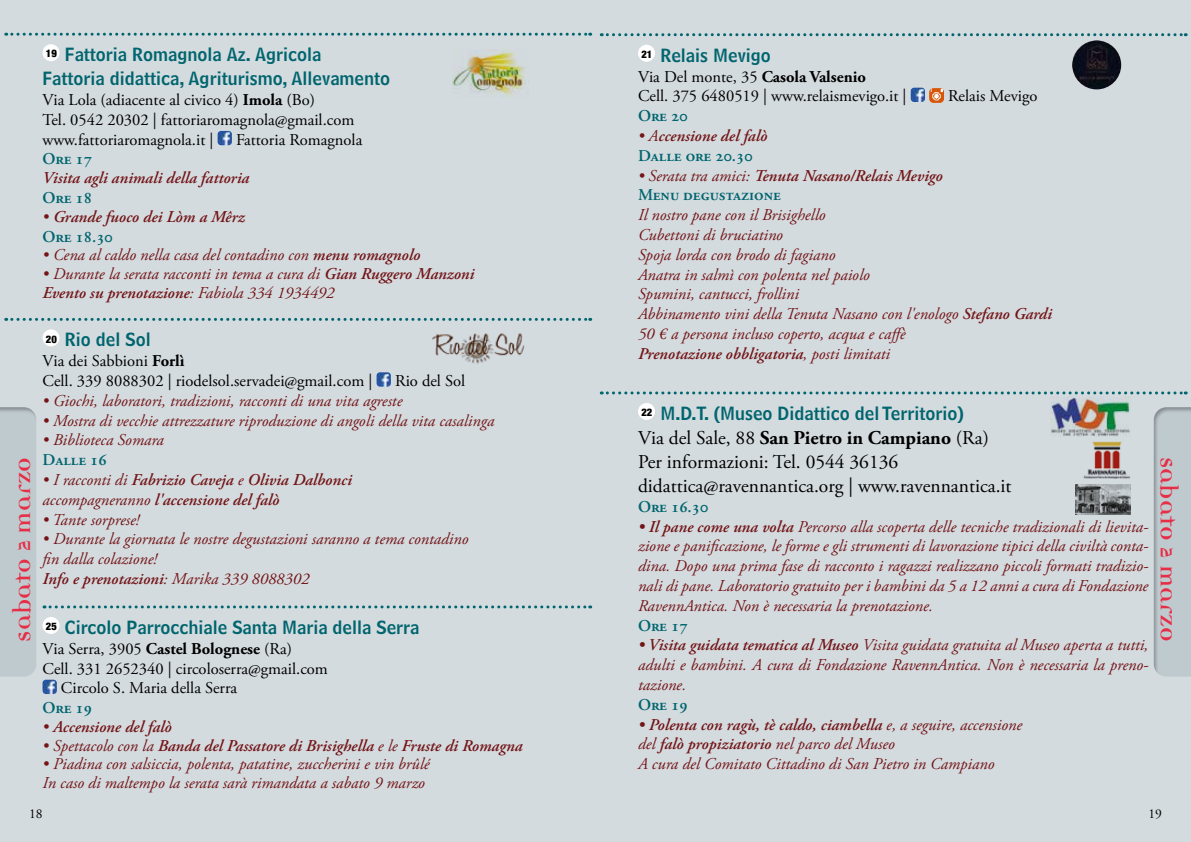
<style>
.page{position:relative;width:1191px;height:842px;background:#fff}
.page>*{position:absolute;margin:0;border:0;box-sizing:border-box;transform-origin:0 0}
.t1{font:700 27px "Democratica";color:#e62e46}
.t2{font:19.5px/24px "Adobe Garamond Pro";color:#000}
.t3{font:18px/24px "Bell Centennial Std Name Num";color:#00656e}
.t4{font:italic 16.5px/19.8px "Adobe Garamond Pro";color:#731517}
.t5{font:16.5px/19.8px "Adobe Garamond Pro";color:#000}
.t6{font:italic 600 16.5px/19.8px "Adobe Garamond Pro";color:#731517}
.t7{font:600 16.5px "Adobe Garamond Pro";letter-spacing:-.005em;color:#00656e}
.t8{font:13.5px "Adobe Garamond Pro";color:#000}
.s1{font-weight:700}
.s2{font-weight:400}
.s3{font-style:normal;color:#00656e}
.s4{font-weight:600}
</style>
<div class="page">
<div style="left:595px;top:0;width:596px;height:842px;background:#d4dbdf"></div>
<div style="left:0;top:0;width:595px;height:842px;background:#d4dbdf"></div>
<div style="left:1153px;top:407px;width:38px;height:271px;background:#000;opacity:.3"></div>
<div style="left:0;top:407px;width:38px;height:271px;background:#bfcacf"></div>
<svg style="left:6px;top:33px;width:585px;height:3px"></svg>
<svg style="left:6px;top:318px;width:585px;height:3px"></svg>
<svg style="left:44px;top:605px;width:547px;height:3px"></svg>
<div style="left:43px;top:44px;width:17px;height:17px;background:#fff;border-radius:50%"></div>
<img style="left:453px;top:50px;width:73px;height:47px">
<img style="left:218px;top:131px;width:14px;height:14px">
<div style="left:43px;top:329px;width:17px;height:17px;background:#fff;border-radius:50%"></div>
<img style="left:432px;top:333px;width:93px;height:31px">
<img style="left:376px;top:372px;width:15px;height:15px">
<div style="left:43px;top:617px;width:17px;height:17px;background:#fff;border-radius:50%"></div>
<img style="left:43px;top:680px;width:14px;height:14px">
<svg style="left:601px;top:33px;width:585px;height:3px"></svg>
<svg style="left:601px;top:391px;width:585px;height:3px"></svg>
<div style="left:638px;top:45px;width:17px;height:17px;background:#fff;border-radius:50%"></div>
<img style="left:1072px;top:40px;width:49px;height:49px;border-radius:25px">
<img style="left:910px;top:88px;width:15px;height:14px">
<img style="left:929px;top:88px;width:15px;height:15px">
<div style="left:638px;top:403px;width:17px;height:17px;background:#fff;border-radius:50%"></div>
<img style="left:1051px;top:396px;width:79px;height:40px">
<img style="left:1083px;top:441px;width:47px;height:38px">
<img style="left:1075px;top:485px;width:55px;height:29px">
<h1 class="t1" style="left:10px;top:641px;width:186px;rotate:-90deg">sabato 2 marzo</h1>
<p class="t3" style="left:43px;top:42px;width:349px"><sup>19</sup> Fattoria Romagnola Az. Agricola<br>Fattoria didattica, Agriturismo, Allevamento</p>
<p class="t5" style="left:43px;top:90px;width:313px">Via Lola (adiacente al civico 4) <span class="s1">Imola</span> (Bo)<br>Tel. 0542 20302 | fattoriaromagnola@gmail.com www.fattoriaromagnola.it |</p>
<p class="t5" style="left:236px;top:130px;width:128px">Fattoria Romagnola</p>
<p class="t7" style="left:43px;top:150px;width:51px">Ore 17</p>
<p class="t6" style="left:43px;top:169px;width:208px">Visita agli animali della fattoria</p>
<p class="t7" style="left:43px;top:188px;width:51px">Ore 18</p>
<p class="t6" style="left:43px;top:207px;width:204px"><span class="s2">•</span> Grande fuoco dei Lòm a Mêrz<br><span class="s3">Ore 18.30</span></p>
<p class="t4" style="left:43px;top:246px;width:379px">• Cena al caldo nella casa del contadino con <span class="s4">menu romagnolo</span></p>
<p class="t4" style="left:43px;top:265px;width:433px;line-height:18.8px">• Durante la serata racconti in tema a cura di <span class="s4">Gian Ruggero Manzoni<br>Evento su prenotazione</span>: Fabiola 334 1934492</p>
<p class="t3" style="left:46px;top:328px;width:106px"><sup>20</sup> Rio del Sol</p>
<p class="t5" style="left:43px;top:352px;width:331px">Via dei Sabbioni <span class="s1">Forlì<br></span>Cell. 339 8088302 | riodelsol.servadei@gmail.com |</p>
<p class="t5" style="left:395px;top:371px;width:72px">Rio del Sol</p>
<p class="t4" style="left:43px;top:391px;width:361px">• Giochi, laboratori, tradizioni, racconti di una vita agreste</p>
<p class="t4" style="left:43px;top:411px;width:453px">• Mostra di vecchie attrezzature riproduzione di angoli della vita casalinga</p>
<p class="t4" style="left:43px;top:431px;width:123px">• Biblioteca Somara</p>
<p class="t7" style="left:43px;top:450px;width:66px">Dalle 16</p>
<p class="t6" style="left:43px;top:470px;width:311px"><span class="s2">• I racconti di</span> Fabrizio Caveja <span class="s2">e</span> Olivia Dalbonci <span class="s2">accompagneranno</span> l'accensione del falò</p>
<p class="t4" style="left:43px;top:510px;width:98px">• Tante sorprese!</p>
<p class="t4" style="left:43px;top:530px;width:427px">• Durante la giornata le nostre degustazioni saranno a tema contadino fin dalla colazione!<br><span class="s4">Info e prenotazioni</span>: Marika 339 8088302</p>
<p class="t3" style="left:46px;top:615px;width:375px"><sup>25</sup> Circolo Parrocchiale Santa Maria della Serra</p>
<p class="t5" style="left:43px;top:639px;width:251px">Via Serra, 3905 <span class="s1">Castel Bolognese</span> (Ra)</p>
<p class="t5" style="left:43px;top:659px;width:287px">Cell. 331 2652340 | circoloserra@gmail.com</p>
<p class="t5" style="left:61px;top:679px;width:178px">Circolo S. Maria della Serra</p>
<p class="t7" style="left:43px;top:698px;width:51px">Ore 19</p>
<p class="t6" style="left:43px;top:717px;width:131px"><span class="s2">•</span> Accensione del falò</p>
<p class="t6" style="left:43px;top:736px;width:481px"><span class="s2">• Spettacolo con la</span> Banda del Passatore di Brisighella <span class="s2">e le</span> Fruste di Romagna</p>
<p class="t4" style="left:43px;top:755px;width:388px;line-height:18.8px">• Piadina con salsiccia, polenta, patatine, zuccherini e vin brûlé<br>In caso di maltempo la serata sarà rimandata a sabato 9 marzo</p>
<p class="t3" style="left:641px;top:43px;width:131px"><sup>21</sup> Relais Mevigo</p>
<p class="t5" style="left:638px;top:67px;width:270px">Via Del monte, 35 <span class="s1">Casola Valsenio<br></span>Cell. 375 6480519 | www.relaismevigo.it |</p>
<p class="t5" style="left:948px;top:87px;width:91px">Relais Mevigo</p>
<p class="t7" style="left:638px;top:106px;width:51px">Ore 20</p>
<p class="t6" style="left:638px;top:126px;width:131px"><span class="s2">• A</span>ccensione del falò<br><span class="s3">Dalle ore 20.30</span></p>
<p class="t6" style="left:638px;top:166px;width:306px"><span class="s2">• Serata tra amici:</span> Tenuta Nasano/Relais Mevigo<br><span class="s3">Menu degustazione</span></p>
<p class="t4" style="left:638px;top:205px;width:415px">Il nostro pane con il Brisighello<br>Cubettoni di bruciatino<br>Spoja lorda con brodo di fagiano<br>Anatra in salmì con polenta nel paiolo<br>Spumini, cantucci, frollini<br>Abbinamento vini della Tenuta Nasano con l'enologo <span class="s4">Stefano Gardi </span>50 € a persona incluso coperto, acqua e caffè<br><span class="s4">Prenotazione obbligatoria</span>, posti limitati</p>
<p class="t3" style="left:641px;top:401px;width:324px"><sup>22</sup> M.D.T. (Museo Didattico del Territorio)</p>
<p class="t2" style="left:638px;top:426px;width:375px">Via del Sale, 88 <span class="s1">San Pietro in Campiano</span> (Ra)<br>Per informazioni: Tel. 0544 36136 didattica@ravennantica.org | www.ravennantica.it</p>
<p class="t7" style="left:638px;top:497px;width:72px">Ore 16.30</p>
<p class="t4" style="left:638px;top:517px;width:512px;text-align:justify"><span class="s4">• Il pane come una volta</span> Percorso alla scoperta delle tecniche tradizionali di lievita&shy;zione e panificazione, le forme e gli strumenti di lavorazione tipici della civiltà conta&shy;dina. Dopo una prima fase di racconto i ragazzi realizzano piccoli formati tradizio&shy;nali di pane. Laboratorio gratuito per i bambini da 5 a 12 anni a cura di Fondazione RavennAntica. Non è necessaria la prenotazione.</p>
<p class="t7" style="left:638px;top:616px;width:51px">Ore 17</p>
<p class="t4" style="left:638px;top:636px;width:512px;text-align:justify"><span class="s4">• Visita guidata tematica al Museo</span> Visita guidata gratuita al Museo aperta a tutti, adulti e bambini. A cura di Fondazione RavennAntica. Non è necessaria la preno&shy;tazione.</p>
<p class="t7" style="left:638px;top:695px;width:51px">Ore 19</p>
<p class="t4" style="left:638px;top:715px;width:385px"><span class="s4">• Polenta con ragù, tè caldo, ciambella</span> e, a seguire, accensione del <span class="s4">falò propiziatorio</span> nel parco del Museo<br>A cura del Comitato Cittadino di San Pietro in Campiano</p>
<h1 class="t1" style="left:1181px;top:457px;width:186px;rotate:90deg">sabato 2 marzo</h1>
<p class="t8" style="left:29px;top:805px;width:15px">18</p>
<p class="t8" style="left:1148px;top:805px;width:15px">19</p>
</div>
